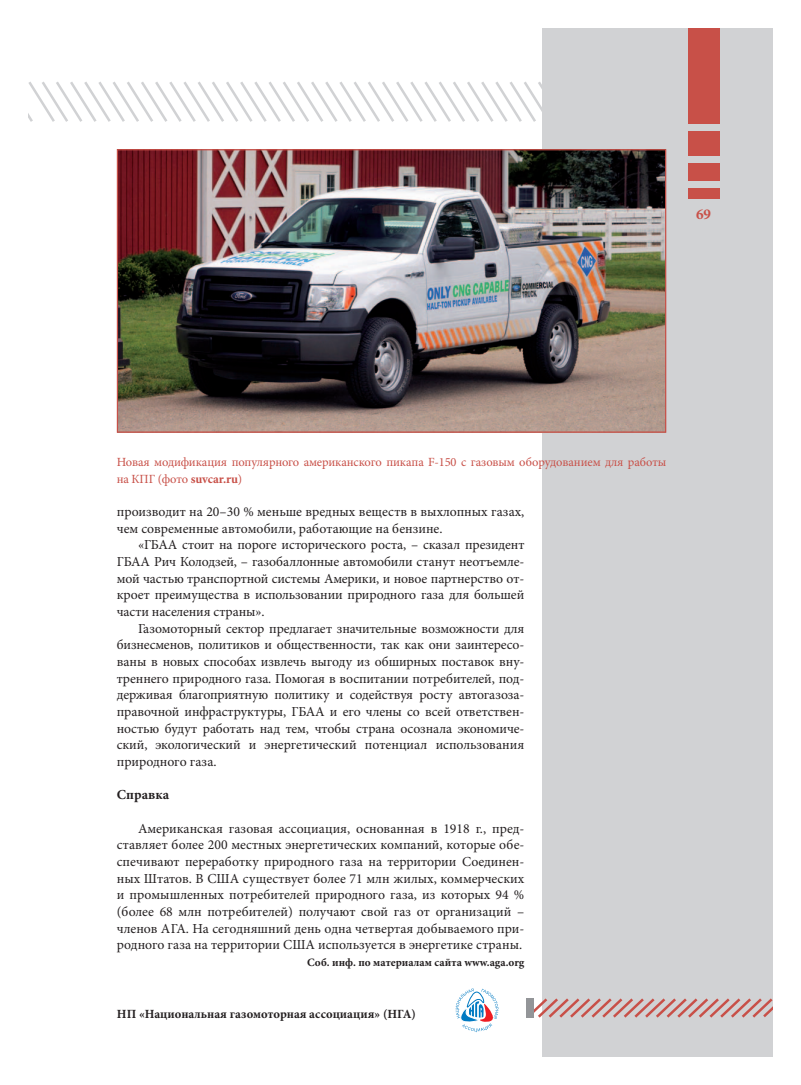
<style>
.page{position:relative;width:801px;height:1085px;background:#fff}
.page>*{position:absolute;margin:0;border:0;box-sizing:border-box;transform-origin:0 0}
.t1{font:700 15px "Minion Pro";color:#c85048}
.t2{font:13.75px/16.6px "Minion Pro";color:#231f20;text-align:justify}
.t3{font:700 13.75px "Minion Pro";color:#231f20}
.t4{font:12.5px/16.6px "Minion Pro";letter-spacing:-.01em;color:#c85048}
.t5{font:700 12.5px "Minion Pro";color:#231f20}
.t6{font:700 11.25px "Minion Pro";color:#231f20}
.s1{font-weight:700}
</style>
<div class="page">
<svg style="left:28px;top:81px;width:514px;height:41px"></svg>
<svg style="left:455px;top:988px;width:43px;height:43px"></svg>
<div style="left:542px;top:28px;width:230px;height:1028px;background:#d1d2d4"></div>
<svg style="left:526px;top:995px;width:247px;height:25px"></svg>
<div style="left:527px;top:997px;width:7px;height:20px;background:#939598"></div>
<div style="left:687px;top:28px;width:32px;height:96px;background:#c85048"></div>
<div style="left:687px;top:131px;width:32px;height:25px;background:#c85048"></div>
<div style="left:687px;top:163px;width:32px;height:18px;background:#c85048"></div>
<div style="left:687px;top:188px;width:32px;height:10px;background:#c85048"></div>
<img style="left:119px;top:151px;width:545px;height:279px">
<div style="left:117px;top:149px;width:549px;height:283px;border:1px solid #c85048"></div>
<p class="t1" style="left:696px;top:208px;width:16px">69</p>
<p class="t4" style="left:117px;top:454px;width:551px">Новая модификация популярного американского пикапа F-150 с газовым оборудованием для работы на КПГ (фото <span class="s1">suvcar.ru</span>)</p>
<p class="t2" style="left:117px;top:504px;width:409px">производит на 20–30 % меньше вредных веществ в выхлопных газах, чем современные автомобили, работающие на бензине.</p>
<p class="t2" style="left:117px;top:537px;width:409px;text-indent:21px">«ГБАА стоит на пороге исторического роста, – сказал президент ГБАА Рич Колодзей, – газобаллонные автомобили станут неотъемле&shy;мой частью транспортной системы Америки, и новое партнерство от&shy;кроет преимущества в использовании природного газа для большей части населения страны».</p>
<p class="t2" style="left:117px;top:621px;width:409px;text-indent:21px">Газомоторный сектор предлагает значительные возможности для бизнесменов, политиков и общественности, так как они заинтересо&shy;ваны в новых способах извлечь выгоду из обширных поставок вну&shy;треннего природного газа. Помогая в воспитании потребителей, под&shy;держивая благоприятную политику и содействуя росту автогазоза&shy;правочной инфраструктуры, ГБАА и его члены со всей ответствен&shy;ностью будут работать над тем, чтобы страна осознала экономиче&shy;ский, экологический и энергетический потенциал использования природного газа.</p>
<p class="t3" style="left:117px;top:789px;width:54px">Справка</p>
<p class="t2" style="left:117px;top:820px;width:409px;text-indent:21px">Американская газовая ассоциация, основанная в 1918 г., пред&shy;ставляет более 200 местных энергетических компаний, которые обе&shy;спечивают переработку природного газа на территории Соединен&shy;ных Штатов. В США существует более 71 млн жилых, коммерческих и промышленных потребителей природного газа, из которых 94 % (более 68 млн потребителей) получают свой газ от организаций – членов АГА. На сегодняшний день одна четвертая добываемого при&shy;родного газа на территории США используется в энергетике страны.</p>
<p class="t6" style="left:307px;top:957px;width:219px">Соб. инф. по материалам сайта www.aga.org</p>
<p class="t5" style="left:117px;top:1008px;width:300px">НП «Национальная газомоторная ассоциация» (НГА)</p>
</div>
